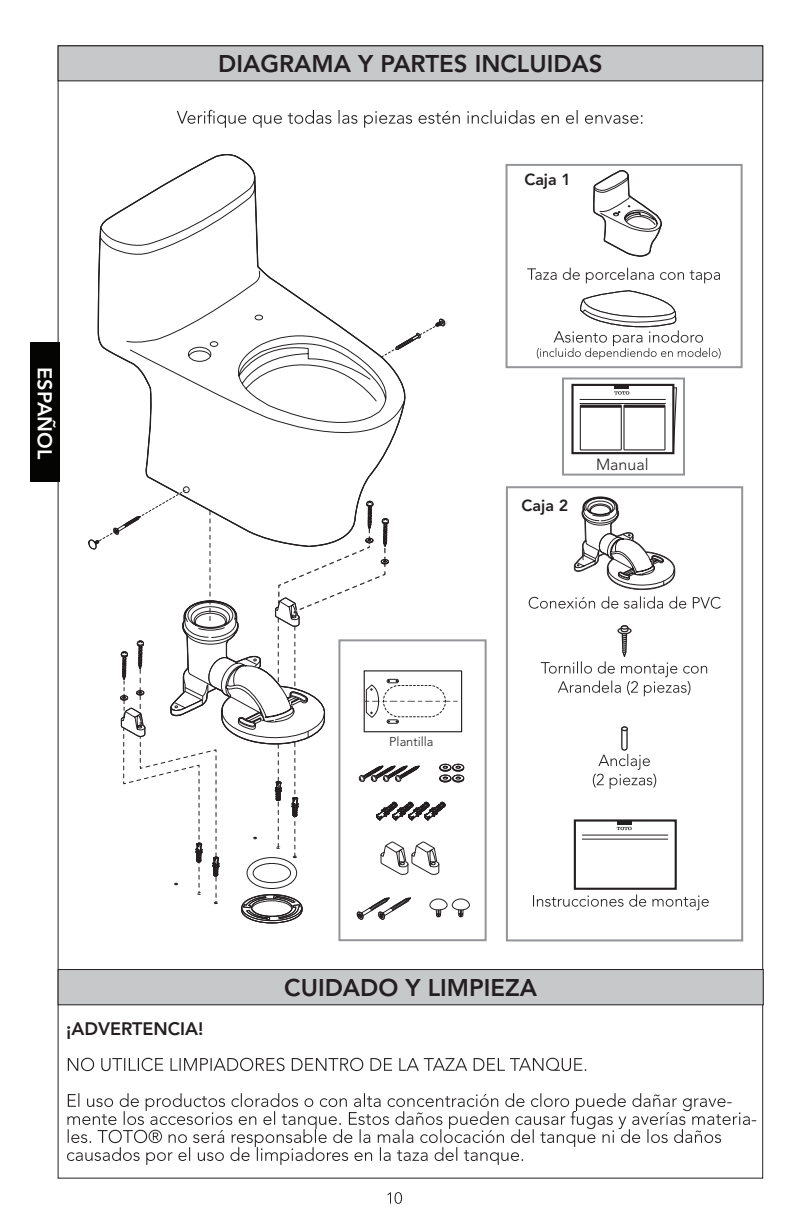
<style>
.page{position:relative;width:792px;height:1224px;background:#fff}
.page>*{position:absolute;margin:0;border:0;box-sizing:border-box;transform-origin:0 0}
.t1{font:800 24px "Avenir LT Std";color:#231f20}
.t2{font:800 20px "Avenir LT Std";color:#fff}
.t3{font:800 18px "Avenir LT Std";color:#231f20}
.t4{font:300 18px "Avenir LT Std";color:#231f20}
.t5{font:800 16px "Avenir LT Std";color:#231f20}
.t6{font:300 16px "Avenir LT Std";color:#231f20}
.t7{font:300 12.8px "Avenir LT Std";color:#231f20}
</style>
<div class="page">
<svg style="left:387px;top:1192px;width:15px;height:12px"></svg>
<div style="left:30px;top:343px;width:29px;height:139px;background:#040503"></div>
<svg style="left:177px;top:110px;width:466px;height:18px"></svg>
<div style="left:58px;top:46px;width:705px;height:35px;background:#c7c8ca"></div>
<div style="left:58px;top:45px;width:705px;height:36px;border:1px solid #231f20"></div>
<svg style="left:98px;top:154px;width:308px;height:335px"></svg>
<svg style="left:121px;top:314px;width:143px;height:175px"></svg>
<svg style="left:380px;top:318px;width:66px;height:40px"></svg>
<div style="left:338px;top:639px;width:149px;height:302px;border:2px solid #939598"></div>
<div style="left:621px;top:726px;width:7px;height:25px;border:1px solid #231f20;border-radius:3px"></div>
<svg style="left:621px;top:726px;width:7px;height:5px"></svg>
<svg style="left:593px;top:754px;width:63px;height:35px"></svg>
<svg style="left:529px;top:496px;width:192px;height:200px"></svg>
<div style="left:506px;top:486px;width:237px;height:455px;border:2px solid #939598"></div>
<div style="left:571px;top:384px;width:103px;height:70px;border:2px solid #231f20"></div>
<svg style="left:672px;top:387px;width:5px;height:67px"></svg>
<hr style="left:614px;top:386px;width:15px;height:3px;background:#231f20">
<hr style="left:580px;top:403px;width:86px;height:1px;background:#231f20">
<hr style="left:580px;top:399px;width:86px;height:1px;background:#231f20">
<div style="left:623px;top:405px;width:42px;height:45px;border:1px solid #231f20"></div>
<hr style="left:624px;top:405px;width:41px;height:3px;background:#231f20">
<svg style="left:614px;top:391px;width:15px;height:4px"></svg>
<hr style="left:580px;top:405px;width:41px;height:3px;background:#231f20">
<div style="left:580px;top:405px;width:42px;height:46px;border:1px solid #231f20"></div>
<div style="left:562px;top:378px;width:123px;height:98px;border:2px solid #939598"></div>
<svg style="left:537px;top:290px;width:184px;height:70px"></svg>
<svg style="left:527px;top:268px;width:193px;height:15px"></svg>
<svg style="left:592px;top:163px;width:70px;height:94px"></svg>
<div style="left:506px;top:164px;width:237px;height:204px;border:2px solid #939598"></div>
<svg style="left:68px;top:1058px;width:518px;height:13px"></svg>
<svg style="left:67px;top:1093px;width:683px;height:72px"></svg>
<div style="left:58px;top:970px;width:705px;height:35px;background:#c7c8ca"></div>
<div style="left:58px;top:969px;width:706px;height:36px;border:1px solid #231f20"></div>
<div style="left:574px;top:819px;width:103px;height:71px;border:2px solid #231f20"></div>
<hr style="left:617px;top:821px;width:15px;height:4px;background:#231f20">
<hr style="left:582px;top:839px;width:86px;height:1px;background:#231f20">
<hr style="left:582px;top:835px;width:86px;height:1px;background:#231f20">
<svg style="left:617px;top:827px;width:15px;height:3px"></svg>
<svg style="left:533px;top:894px;width:176px;height:16px"></svg>
<svg style="left:88px;top:489px;width:382px;height:435px"></svg>
<p class="t2" style="left:57px;top:367px;width:93px;rotate:90deg">ESPAÑOL</p>
<p class="t1" style="left:218px;top:50px;width:386px">DIAGRAMA Y PARTES INCLUIDAS</p>
<p class="t5" style="left:524px;top:170px;width:48px">Caja 1</p>
<p class="t7" style="left:389px;top:734px;width:46px">Plantilla</p>
<p class="t5" style="left:522px;top:496px;width:48px">Caja 2</p>
<p class="t6" style="left:596px;top:455px;width:54px">Manual</p>
<p class="t3" style="left:66px;top:1018px;width:139px">¡ADVERTENCIA!</p>
<p class="t1" style="left:284px;top:974px;width:254px">CUIDADO Y LIMPIEZA</p>
<p class="t4" style="left:726px;top:1090px;width:7px">-</p>
<p class="t4" style="left:751px;top:1108px;width:7px">-</p>
</div>
